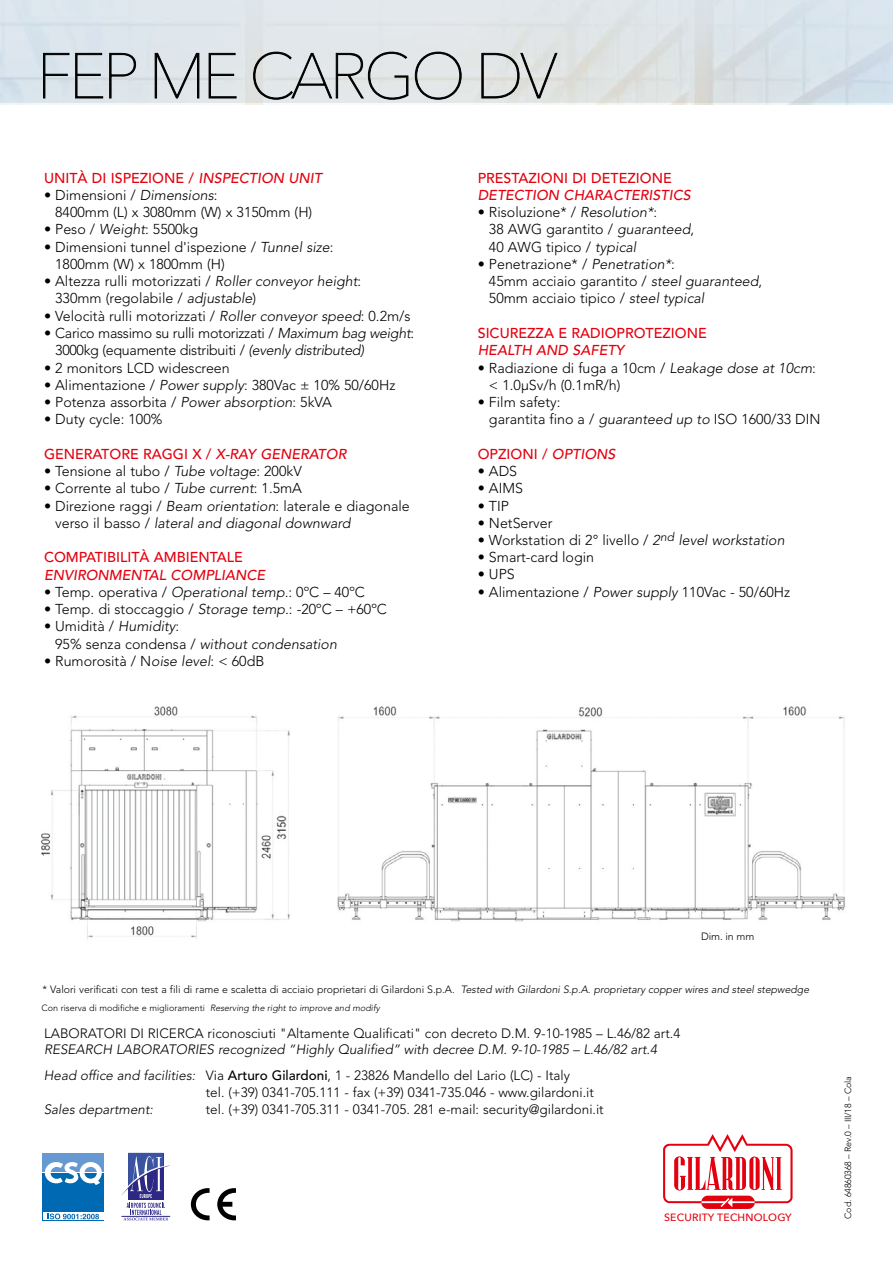
<style>
.page{position:relative;width:893px;height:1263px;background:#fff}
.page>*{position:absolute;margin:0;border:0;box-sizing:border-box;transform-origin:0 0}
.t1{font:200 63px "Avenir Next";letter-spacing:-.05em;color:#000}
.t2{font:300 14.25px/17.2px "Avenir";color:#000}
.t3{font:500 14.25px "Avenir";color:#e3000f}
.t4{font:300 14.25px/17.2px "Avenir";letter-spacing:-.02em;color:#000}
.t5{font:italic 500 14.25px "Avenir";color:#e3000f}
.t6{font:300 13.5px/17.2px "Avenir";color:#000}
.t7{font:italic 300 13.5px "Avenir";color:#000}
.t8{font:300 10.5px "Avenir";color:#000}
.t9{font:500 10.5px "Avenir Next";letter-spacing:.02em;color:#e3000f}
.t10{font:300 9px "Avenir";color:#000}
.s1{font-style:italic}
.s2{font-weight:500}
</style>
<div class="page">
<svg style="left:0;top:0;width:893px;height:103px;background:#dce3e7"></svg>
<img style="left:41px;top:706px;width:249px;height:233px">
<svg style="left:43px;top:53px;width:26px;height:45px"></svg>
<svg style="left:75px;top:53px;width:28px;height:45px"></svg>
<svg style="left:109px;top:53px;width:27px;height:45px"></svg>
<svg style="left:155px;top:53px;width:44px;height:45px;background:#b9bec1"></svg>
<svg style="left:209px;top:53px;width:28px;height:45px"></svg>
<svg style="left:253px;top:52px;width:156px;height:48px;background:#c4c7c8"></svg>
<svg style="left:415px;top:52px;width:47px;height:48px;background:#c6c9ca"></svg>
<svg style="left:481px;top:53px;width:76px;height:45px;background:#c1c4c2"></svg>
<div style="left:43px;top:1153px;width:61px;height:19px;background:#6698d1"></div>
<div style="left:43px;top:1173px;width:61px;height:47px;background:#0069b4"></div>
<svg style="left:45px;top:1162px;width:57px;height:23px"></svg>
<div style="left:43px;top:1213px;width:60px;height:7px;background:#fff"></div>
<svg style="left:48px;top:1213px;width:51px;height:6px"></svg>
<svg style="left:121px;top:1153px;width:49px;height:67px"></svg>
<svg style="left:663px;top:1134px;width:130px;height:75px"></svg>
<svg style="left:191px;top:1188px;width:19px;height:32px"></svg>
<svg style="left:217px;top:1188px;width:19px;height:32px"></svg>
<img style="left:337px;top:706px;width:508px;height:216px">
<h1 class="t1" style="left:37px;top:23px;width:523px">FEP ME CARGO DV</h1>
<p class="t3" style="left:44px;top:169px;width:280px">UNITÀ DI ISPEZIONE / <span class="s1">INSPECTION UNIT</span></p>
<p class="t2" style="left:55px;top:186px;width:259px;text-indent:-11px">• Dimensioni / <span class="s1">Dimensions</span>:<br>8400mm (L) x 3080mm (W) x 3150mm (H)</p>
<p class="t2" style="left:44px;top:221px;width:156px">• Peso / <span class="s1">Weight</span>: 5500kg</p>
<p class="t2" style="left:55px;top:238px;width:280px;text-indent:-11px">• Dimensioni tunnel d'ispezione / <span class="s1">Tunnel size</span>:<br>1800mm (W) x 1800mm (H)</p>
<p class="t2" style="left:55px;top:273px;width:308px;text-indent:-11px">• Altezza rulli motorizzati / <span class="s1">Roller conveyor height</span>:<br>330mm (regolabile / <span class="s1">adjustable</span>)</p>
<p class="t2" style="left:44px;top:307px;width:368px">• Velocità rulli motorizzati / <span class="s1">Roller conveyor speed</span>: 0.2m/s</p>
<p class="t4" style="left:55px;top:324px;width:360px;text-indent:-11px">• Carico massimo su rulli motorizzati / <span class="s1">Maximum bag weight</span>:<br>3000kg (equamente distribuiti / <span class="s1">(evenly distributed)</span></p>
<p class="t2" style="left:44px;top:359px;width:187px">• 2 monitors LCD widescreen</p>
<p class="t2" style="left:44px;top:376px;width:353px">• Alimentazione / <span class="s1">Power supply</span>: 380Vac ± 10% 50/60Hz</p>
<p class="t2" style="left:44px;top:393px;width:289px">• Potenza assorbita / <span class="s1">Power absorption</span>: 5kVA</p>
<p class="t2" style="left:44px;top:411px;width:120px">• Duty cycle: 100%</p>
<p class="t3" style="left:44px;top:446px;width:303px">GENERATORE RAGG I X / <span class="s1">X-RAY GENERATOR</span></p>
<p class="t2" style="left:44px;top:462px;width:259px">• Tensione al tubo / <span class="s1">Tube voltage</span>: 200kV</p>
<p class="t2" style="left:44px;top:480px;width:259px">• Corrente al tubo / <span class="s1">Tube current</span>: 1.5mA</p>
<p class="t2" style="left:55px;top:497px;width:356px;text-indent:-11px">• Direzione raggi / <span class="s1">Beam orientation</span>: laterale e diagonale verso il basso / <span class="s1">lateral and diagonal downward</span></p>
<p class="t3" style="left:44px;top:549px;width:200px">COMPATIBILITÀ AMBIENTALE</p>
<p class="t5" style="left:44px;top:566px;width:223px">ENVIRONMENTAL COMPLIANCE</p>
<p class="t2" style="left:44px;top:583px;width:322px">• Temp. operativa / <span class="s1">Operational temp.</span>: 0ºC – 40ºC</p>
<p class="t2" style="left:44px;top:600px;width:344px">• Temp. di stoccaggio / <span class="s1">Storage temp.</span>: -20ºC – +60ºC</p>
<p class="t2" style="left:55px;top:618px;width:283px;text-indent:-11px">• Umidità / <span class="s1">Humidity</span>:<br>95% senza condensa / <span class="s1">without condensation</span></p>
<p class="t2" style="left:44px;top:652px;width:222px">• Rumorosità / N<span class="s1">oise level</span>: &lt; 60dB</p>
<p class="t3" style="left:478px;top:169px;width:195px">PRESTAZIONI DI DETEZIONE</p>
<p class="t5" style="left:478px;top:187px;width:214px">DETECTION CHARACTERISTICS</p>
<p class="t2" style="left:489px;top:204px;width:207px;text-indent:-11px">• Risoluzione* / <span class="s1">Resolution*</span>:<br>38 AWG garantito / <span class="s1">guaranteed</span>,<br>40 AWG tipico / <span class="s1">typical</span></p>
<p class="t2" style="left:489px;top:255px;width:275px;text-indent:-11px">• Penetrazione* / <span class="s1">Penetration*</span>:<br>45mm acciaio garantito / <span class="s1">steel guaranteed</span>,<br>50mm acciaio tipico / <span class="s1">steel typical</span></p>
<p class="t3" style="left:478px;top:325px;width:231px">SICU REZZA E RADIOPROTEZIONE</p>
<p class="t5" style="left:478px;top:342px;width:148px">HEALTH AND SAFETY</p>
<p class="t2" style="left:489px;top:359px;width:328px;text-indent:-11px">• Radiazione di fuga a 10cm / <span class="s1">Leakage dose at 10cm</span>: &lt; 1.0µSv/h (0.1mR/h)</p>
<p class="t2" style="left:489px;top:393px;width:333px;text-indent:-11px">• Film safety:<br>garantita fino a / <span class="s1">guaranteed up to</span> ISO 1600/33 DIN</p>
<p class="t3" style="left:478px;top:446px;width:139px">OPZIONI / <span class="s1">OPTIONS</span></p>
<p class="t2" style="left:478px;top:462px;width:41px">• ADS</p>
<p class="t2" style="left:478px;top:480px;width:47px">• AIMS</p>
<p class="t2" style="left:478px;top:497px;width:33px">• TIP</p>
<p class="t2" style="left:478px;top:514px;width:76px">• NetServer</p>
<p class="t2" style="left:478px;top:531px;width:308px">• Workstation di 2° livello / <span class="s1">2</span><sup>nd</sup> <span class="s1">level workstation</span></p>
<p class="t2" style="left:478px;top:549px;width:118px">• Smart-card login</p>
<p class="t2" style="left:478px;top:566px;width:39px">• UPS</p>
<p class="t2" style="left:478px;top:583px;width:314px">• Alimentazione / <span class="s1">Power supply</span> 110Vac - 50/60Hz</p>
<p class="t8" style="left:701px;top:930px;width:55px">Dim. in mm</p>
<p class="t8" style="left:43px;top:983px;width:768px">* Valori verificati con test a fili di rame e scaletta di acciaio proprietari di Gilardoni S.p.A. <span class="s1">Tested with Gilardoni S.p.A. proprietary copper wires and steel stepwedge</span></p>
<p class="t10" style="left:42px;top:1002px;width:340px">Con riserva di modifiche e miglioramenti <span class="s1">Reserving the right to improve and modify</span></p>
<p class="t6" style="left:44px;top:1025px;width:638px">LABORATORI DI RICERCA riconosciuti "Altamente Qualificati" con decreto D.M. 9-10-1985 – L.46/82 art.4</p>
<p class="t7" style="left:44px;top:1042px;width:614px">RESEARCH LABORATORIES recognized “Highly Qualified” with decree D.M. 9-10-1985 – L.46/82 art.4</p>
<p class="t6" style="left:206px;top:1066px;width:390px;text-indent:-162px"><span class="s1">Head office and facilities:</span> Via <span class="s2">ARTURO GILARDONI</span>, 1 - 23826 Mandello del Lario (LC) - Italy<br>tel. (+39) 0341-705.111 - fax (+39) 0341-735.046 - www.gilardoni.it</p>
<p class="t7" style="left:44px;top:1102px;width:111px">Sales department:</p>
<p class="t6" style="left:206px;top:1101px;width:400px">tel. (+39) 0341-705.311 - 0341-705. 281 e-mail: security@gilardoni.it</p>
<p class="t9" style="left:664px;top:1208px;width:129px">SECURITY TECHNOLOGY</p>
<p class="t10" style="left:843px;top:1219px;width:144px;rotate:-90deg">Cod. 64860368 – Rev.0 – III/18 – Cola</p>
</div>
